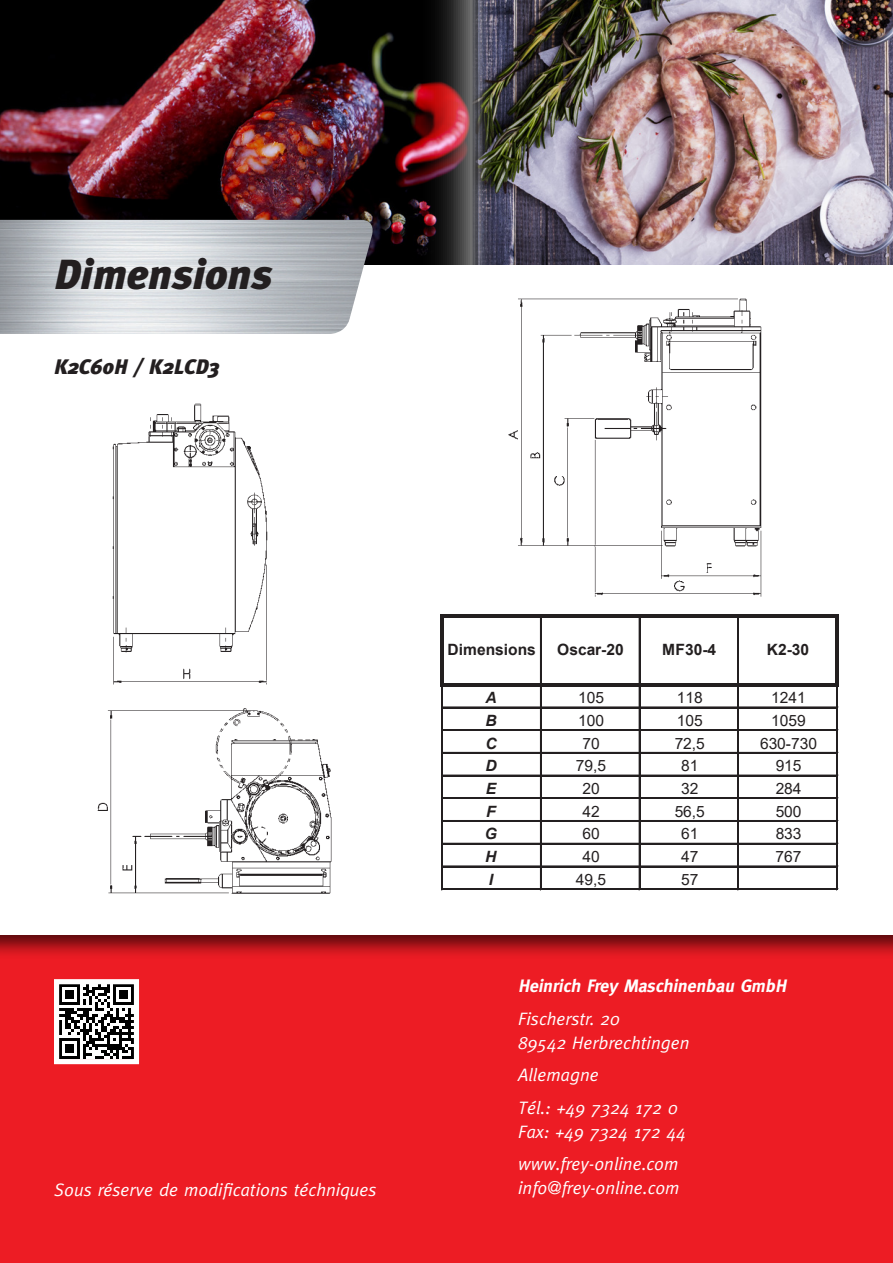
<style>
.page{position:relative;width:893px;height:1263px;background:#fff}
.page>*{position:absolute;margin:0;border:0;box-sizing:border-box;transform-origin:0 0}
.t1{font:italic 900 42px "Meta Plus";color:#231f20}
.t2{font:italic 900 21px "Meta Plus";color:#231f20}
.t3{font:italic 18px/32.5px "Meta";color:#fff}
.t4{font:italic 700 18px "Meta";color:#fff}
.t5{font:15.6px "Arial";color:#231f20}
.t6{font:700 15.6px "Arial";color:#231f20}
.t7{font:italic 700 15.6px "Arial";color:#231f20}
</style>
<div class="page">
<img style="left:478px;top:0;width:415px;height:264px">
<img style="left:0;top:0;width:478px;height:264px">
<img style="left:0;top:220px;width:376px;height:114px">
<div style="left:0;top:929px;width:893px;height:334px;background:#231f20;opacity:.75"></div>
<svg style="left:51px;top:976px;width:91px;height:91px"></svg>
<img style="left:508px;top:298px;width:254px;height:299px">
<hr style="left:441px;top:614px;width:3px;height:72px;background:#231f20">
<hr style="left:540px;top:617px;width:2px;height:66px;background:#231f20">
<hr style="left:639px;top:617px;width:1px;height:66px;background:#231f20">
<hr style="left:738px;top:617px;width:1px;height:66px;background:#231f20">
<hr style="left:836px;top:617px;width:3px;height:69px;background:#231f20">
<hr style="left:441px;top:686px;width:1px;height:204px;background:#231f20">
<hr style="left:442px;top:686px;width:1px;height:204px;background:#231f20">
<hr style="left:540px;top:686px;width:2px;height:204px;background:#231f20">
<hr style="left:639px;top:686px;width:1px;height:204px;background:#231f20">
<hr style="left:738px;top:686px;width:1px;height:204px;background:#231f20">
<hr style="left:836px;top:686px;width:2px;height:204px;background:#231f20">
<hr style="left:444px;top:614px;width:395px;height:3px;background:#231f20">
<hr style="left:444px;top:683px;width:395px;height:3px;background:#231f20">
<hr style="left:443px;top:707px;width:395px;height:1px;background:#231f20">
<hr style="left:443px;top:729px;width:395px;height:2px;background:#231f20">
<hr style="left:443px;top:752px;width:395px;height:2px;background:#231f20">
<hr style="left:443px;top:775px;width:395px;height:1px;background:#231f20">
<hr style="left:443px;top:797px;width:395px;height:1px;background:#231f20">
<hr style="left:443px;top:798px;width:395px;height:1px;background:#231f20">
<hr style="left:443px;top:820px;width:395px;height:2px;background:#231f20">
<hr style="left:443px;top:843px;width:395px;height:2px;background:#231f20">
<hr style="left:443px;top:866px;width:395px;height:1px;background:#231f20">
<hr style="left:443px;top:888px;width:395px;height:2px;background:#231f20">
<img style="left:97px;top:708px;width:235px;height:186px">
<img style="left:112px;top:403px;width:156px;height:282px">
<h1 class="t1" style="left:54px;top:250px;width:220px">Dimensions</h1>
<p class="t2" style="left:54px;top:355px;width:167px">K2C60H / K2LCD3</p>
<p class="t6" style="left:448px;top:639px;width:90px">Dimensions</p>
<p class="t6" style="left:557px;top:639px;width:68px">Oscar-20</p>
<p class="t6" style="left:662px;top:639px;width:55px">MF30-4</p>
<p class="t6" style="left:767px;top:639px;width:44px">K2-30</p>
<p class="t7" style="left:485px;top:687px;width:13px">A</p>
<p class="t5" style="left:578px;top:687px;width:27px">105</p>
<p class="t5" style="left:677px;top:687px;width:27px">118</p>
<p class="t5" style="left:771px;top:687px;width:36px">1241</p>
<p class="t7" style="left:485px;top:710px;width:13px">B</p>
<p class="t5" style="left:578px;top:710px;width:27px">100</p>
<p class="t5" style="left:677px;top:710px;width:27px">105</p>
<p class="t5" style="left:771px;top:710px;width:36px">1059</p>
<p class="t7" style="left:485px;top:733px;width:13px">C</p>
<p class="t5" style="left:583px;top:732px;width:19px">70</p>
<p class="t5" style="left:675px;top:732px;width:32px">72,5</p>
<p class="t5" style="left:760px;top:732px;width:59px">630-730</p>
<p class="t7" style="left:485px;top:755px;width:13px">D</p>
<p class="t5" style="left:576px;top:755px;width:32px">79,5</p>
<p class="t5" style="left:681px;top:755px;width:19px">81</p>
<p class="t5" style="left:776px;top:755px;width:27px">915</p>
<p class="t7" style="left:486px;top:778px;width:12px">E</p>
<p class="t5" style="left:583px;top:778px;width:19px">20</p>
<p class="t5" style="left:681px;top:778px;width:19px">32</p>
<p class="t5" style="left:776px;top:778px;width:27px">284</p>
<p class="t7" style="left:486px;top:801px;width:11px">F</p>
<p class="t5" style="left:583px;top:800px;width:19px">42</p>
<p class="t5" style="left:675px;top:800px;width:32px">56,5</p>
<p class="t5" style="left:776px;top:800px;width:27px">500</p>
<p class="t7" style="left:485px;top:823px;width:14px">G</p>
<p class="t5" style="left:583px;top:823px;width:19px">60</p>
<p class="t5" style="left:681px;top:823px;width:19px">61</p>
<p class="t5" style="left:776px;top:823px;width:27px">833</p>
<p class="t7" style="left:485px;top:846px;width:13px">H</p>
<p class="t5" style="left:582px;top:846px;width:19px">40</p>
<p class="t5" style="left:681px;top:846px;width:19px">47</p>
<p class="t5" style="left:776px;top:846px;width:27px">767</p>
<p class="t7" style="left:489px;top:869px;width:6px">I</p>
<p class="t5" style="left:576px;top:868px;width:32px">49,5</p>
<p class="t5" style="left:681px;top:868px;width:19px">57</p>
<p class="t4" style="left:518px;top:975px;width:273px">Heinrich Frey Maschinenbau GmbH</p>
<p class="t3" style="left:518px;top:1006px;width:173px;line-height:24px">Fischerstr. 20<br>89542 Herbrechtingen</p>
<p class="t3" style="left:518px;top:1058px;width:161px">Allemagne<br>Tél.: +49 7324 172 0</p>
<p class="t3" style="left:518px;top:1115px;width:169px">Fax: +49 7324 172 44 www.frey-online.com</p>
<p class="t3" style="left:54px;top:1174px;width:324px">Sous réserve de modifications téchniques</p>
<p class="t3" style="left:518px;top:1171px;width:163px">info@frey-online.com</p>
</div>
